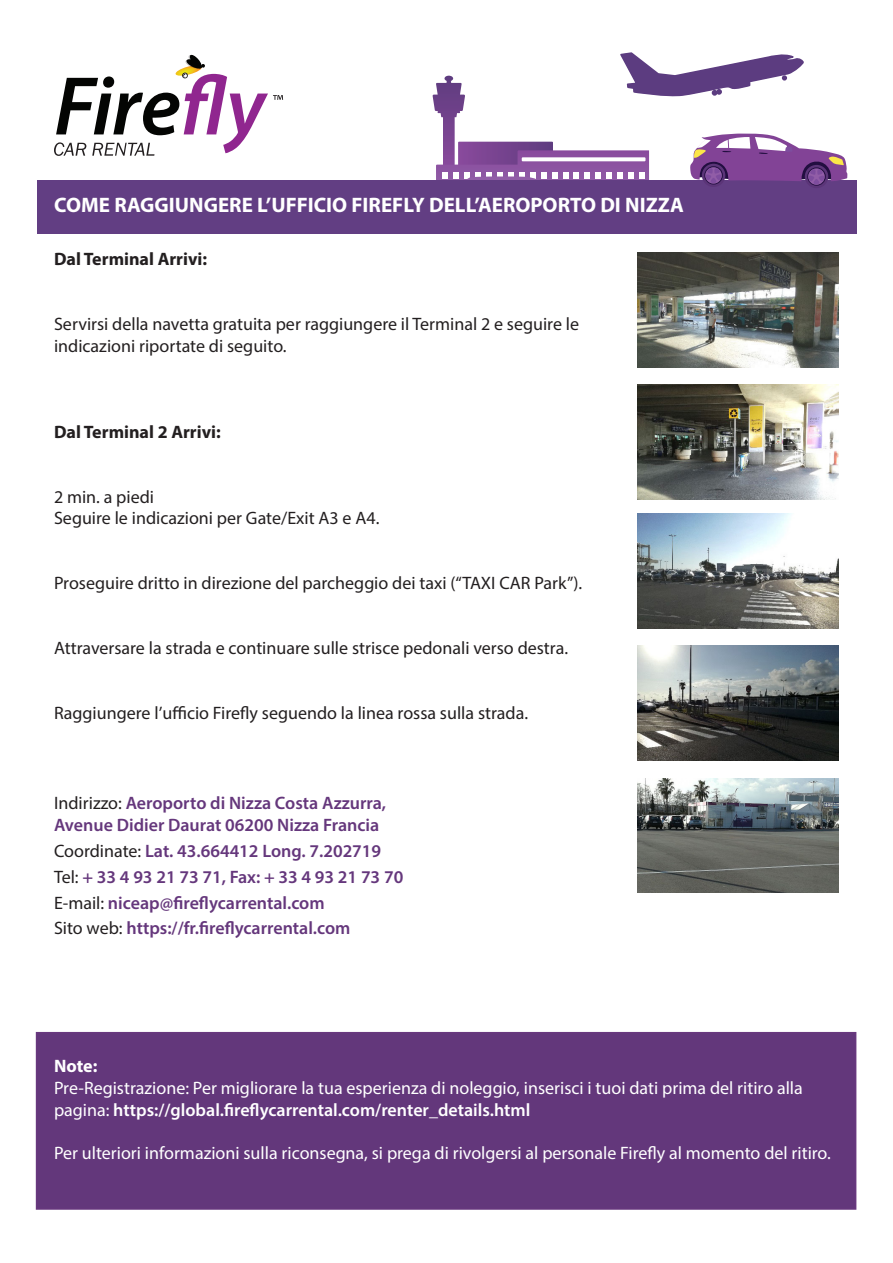
<style>
.page{position:relative;width:893px;height:1263px;background:#fff}
.page>*{position:absolute;margin:0;border:0;box-sizing:border-box;transform-origin:0 0}
.t1{font:700 21px "Myriad Pro";color:#fff}
.t2{font:18px/21.6px "Myriad Pro";color:#231f20}
.t3{font:18px/21.6px "Myriad Pro";color:#fff}
.t4{font:600 18px/21.6px "Myriad Pro";color:#65377c}
.t5{font:700 18px "Myriad Pro";color:#231f20}
.t6{font:700 18px "Myriad Pro";color:#fff}
.s1{font-weight:400;color:#231f20}
.s2{font-weight:600}
</style>
<div class="page">
<div style="left:37px;top:181px;width:819px;height:53px;background:#623e83"></div>
<div style="left:702px;top:164px;width:23px;height:23px;background:#5b3578;border-radius:50%"></div>
<svg style="left:805px;top:165px;width:23px;height:23px"></svg>
<svg style="left:433px;top:52px;width:414px;height:133px"></svg>
<div style="left:36px;top:1032px;width:820px;height:178px;background:#63377b;border:2px solid #68387e"></div>
<img style="left:638px;top:252px;width:201px;height:115px">
<img style="left:638px;top:514px;width:201px;height:115px">
<img style="left:638px;top:384px;width:201px;height:115px">
<img style="left:638px;top:646px;width:201px;height:115px">
<img style="left:638px;top:778px;width:201px;height:115px">
<svg style="left:54px;top:54px;width:229px;height:102px"></svg>
<p class="t1" style="left:54px;top:191px;width:631px">COME RAGGIUNGERE L’UFFICIO FIREFLY DELL’AEROPORTO DI NIZZA</p>
<p class="t5" style="left:54px;top:247px;width:155px">Dal Terminal Arrivi:</p>
<p class="t2" style="left:54px;top:313px;width:527px">Servirsi della navetta gratuita per raggiungere il Terminal 2 e seguire le indicazioni riportate di seguito.</p>
<p class="t5" style="left:54px;top:420px;width:168px">Dal Terminal 2 Arrivi:</p>
<p class="t2" style="left:54px;top:486px;width:102px">2 min. a piedi</p>
<p class="t2" style="left:54px;top:507px;width:327px">Seguire le indicazioni per Gate/Exit A3 e A4.</p>
<p class="t2" style="left:54px;top:572px;width:530px">Proseguire dritto in direzione del parcheggio dei taxi (“TAXI CAR Park”).</p>
<p class="t2" style="left:54px;top:637px;width:516px">Attraversare la strada e continuare sulle strisce pedonali verso destra.</p>
<p class="t2" style="left:54px;top:702px;width:476px">Raggiungere l’ufficio Firefly seguendo la linea rossa sulla strada.</p>
<p class="t4" style="left:54px;top:792px;width:334px"><span class="s1">Indirizzo:</span> Aeroporto di Nizza Costa Azzurra,<br>Avenue Didier Daurat 06200 Nizza Francia</p>
<p class="t4" style="left:54px;top:839px;width:329px"><span class="s1">Coordinate:</span> Lat. 43.664412 Long. 7.202719</p>
<p class="t4" style="left:54px;top:865px;width:351px"><span class="s1">Tel:</span> + 33 4 93 21 73 71, Fax: + 33 4 93 21 73 70</p>
<p class="t4" style="left:54px;top:891px;width:272px"><span class="s1">E-mail:</span> niceap@fireflycarrental.com</p>
<p class="t4" style="left:54px;top:917px;width:298px"><span class="s1">Sito web:</span> https://fr.fireflycarrental.com</p>
<p class="t6" style="left:54px;top:1054px;width:45px">Note:</p>
<p class="t3" style="left:54px;top:1077px;width:750px">Pre-Registrazione: Per migliorare la tua esperienza di noleggio, inserisci i tuoi dati prima del ritiro alla pagina: <span class="s2">https://global.fireflycarrental.com/renter_details.html</span></p>
<p class="t3" style="left:54px;top:1142px;width:778px">Per ulteriori informazioni sulla riconsegna, si prega di rivolgersi al personale Firefly al momento del ritiro.</p>
</div>
